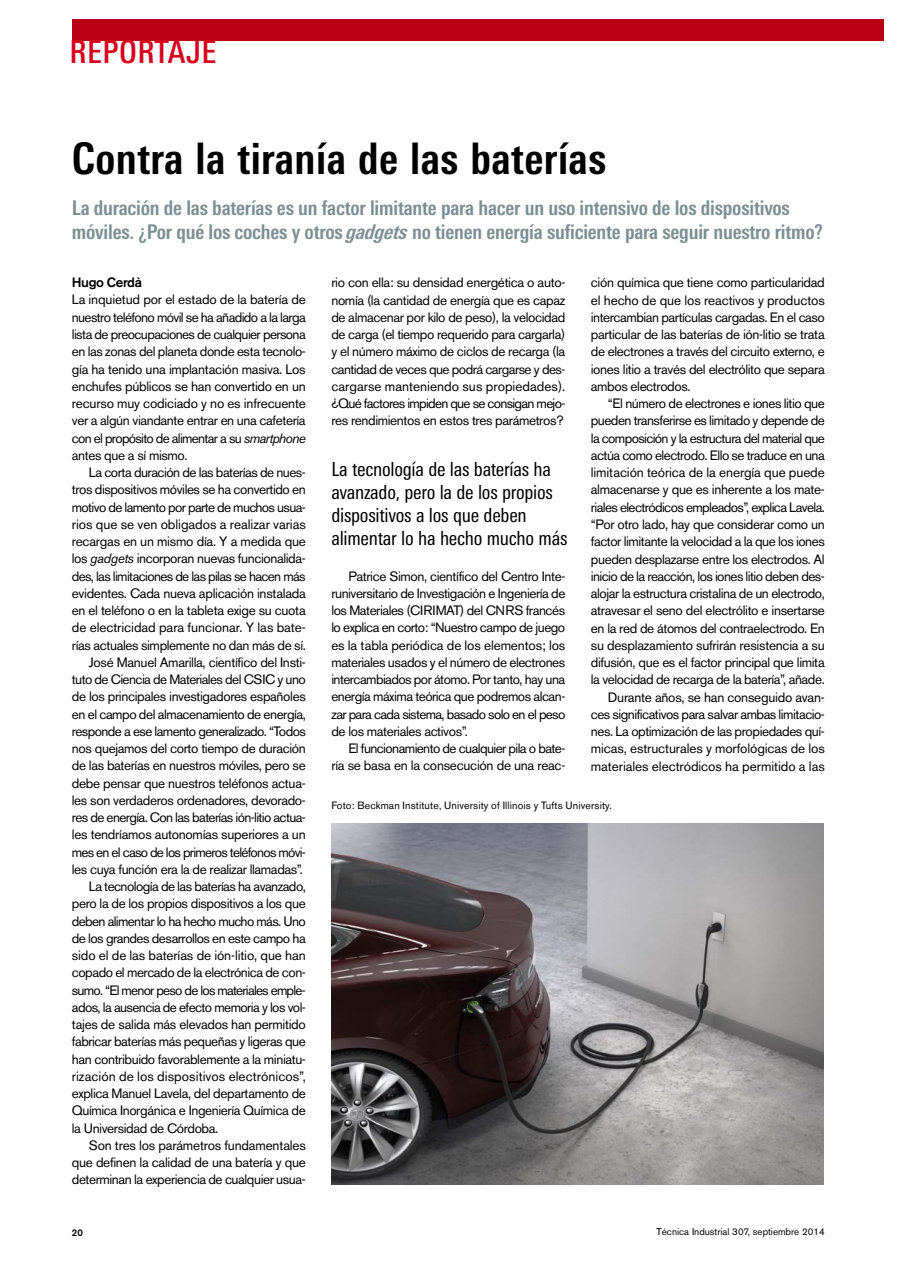
<style>
.page{position:relative;width:914px;height:1275px;background:#fff}
.page>*{position:absolute;margin:0;border:0;box-sizing:border-box;transform-origin:0 0}
.t1{font:700 condensed 43.5px "LT Univers";letter-spacing:.01em;color:#000}
.t2{font:500 condensed 31.5px "LT Univers";letter-spacing:.015em;color:#d8001c}
.t3{font:700 condensed 20.25px/24px "LT Univers";letter-spacing:-.01em;color:#7c8f94}
.t4{font:condensed 19.5px/23.2px "LT Univers";letter-spacing:-.015em;color:#000}
.t5{font:13.5px/17.2px "Akzidenz Grotesk BE";letter-spacing:-.03em;color:#000;text-align:justify}
.t6{font:13.5px "Akzidenz Grotesk BE";letter-spacing:-.05em;color:#000}
.t7{font:13.5px "Akzidenz Grotesk BE";letter-spacing:-.055em;color:#000}
.t8{font:13.5px "Akzidenz Grotesk BE";letter-spacing:-.005em;color:#000}
.t9{font:13.5px "Akzidenz Grotesk BE";letter-spacing:.005em;color:#000}
.t10{font:13.5px "Akzidenz Grotesk BE";letter-spacing:-.01em;color:#000}
.t11{font:500 13.5px "Akzidenz Grotesk BE";letter-spacing:-.03em;color:#000}
.t12{font:10.5px "Akzidenz Grotesk BE";letter-spacing:.01em;color:#000}
.t13{font:9.75px "Akzidenz Grotesk BE";color:#000}
.t14{font:500 9.75px "Akzidenz Grotesk BE";color:#000}
.s1{font-style:italic}
</style>
<div class="page">
<div style="left:72px;top:19px;width:812px;height:22px;background:#ba0014"></div>
<img style="left:331px;top:823px;width:492px;height:361px">
<h2 class="t2" style="left:69px;top:40px;width:148px">REPORTAJE</h2>
<h1 class="t1" style="left:72px;top:143px;width:536px">Contra la tiranía de las baterías</h1>
<h3 class="t3" style="left:72px;top:198px;width:752px">La duración de las baterías es un factor limitante para hacer un uso intensivo de los dispositivos móviles. ¿Por qué los coches y otros <span class="s1">gadgets</span> no tienen energía suficiente para seguir nuestro ritmo?</h3>
<p class="t11" style="left:72px;top:278px;width:72px">Hugo Cerdà</p>
<p class="t5" style="left:72px;top:293px;width:235px">La inquietud por el estado de la batería de nuestro teléfono móvil se ha añadido a la larga lista de preocupaciones de cualquier persona en las zonas del planeta donde esta tecnolo&shy;gía ha tenido una implantación masiva. Los enchufes públicos se han convertido en un recurso muy codiciado y no es infrecuente ver a algún viandante entrar en una cafetería con el propósito de alimentar a su <span class="s1">smartphone </span>antes que a sí mismo.</p>
<p class="t5" style="left:89px;top:465px;width:218px">La corta duración de las baterías de nues-</p>
<p class="t5" style="left:72px;top:482px;width:235px">tros dispositivos móviles se ha convertido en</p>
<p class="t6" style="left:72px;top:502px;width:235px">motivo de lamento por parte de muchos usua-</p>
<p class="t8" style="left:72px;top:519px;width:235px">rios que se ven obligados a realizar varias</p>
<p class="t5" style="left:72px;top:534px;width:235px">recargas en un mismo día. Y a medida que</p>
<p class="t5" style="left:72px;top:551px;width:235px">los <span class="s1">gadgets</span> incorporan nuevas funcionalida-</p>
<p class="t6" style="left:72px;top:571px;width:235px">des, las limitaciones de las pilas se hacen más</p>
<p class="t5" style="left:72px;top:586px;width:235px">evidentes. Cada nueva aplicación instalada</p>
<p class="t5" style="left:72px;top:603px;width:235px">en el teléfono o en la tableta exige su cuota</p>
<p class="t8" style="left:72px;top:623px;width:235px">de electricidad para funcionar. Y las bate-</p>
<p class="t5" style="left:72px;top:638px;width:235px">rías actuales simplemente no dan más de sí.</p>
<p class="t5" style="left:89px;top:655px;width:218px">José Manuel Amarilla, científico del Insti-</p>
<p class="t5" style="left:72px;top:672px;width:235px">tuto de Ciencia de Materiales del CSIC y uno</p>
<p class="t5" style="left:72px;top:689px;width:235px">de los principales investigadores españoles</p>
<p class="t5" style="left:72px;top:707px;width:235px">en el campo del almacenamiento de energía,</p>
<p class="t5" style="left:72px;top:724px;width:235px">responde a ese lamento generalizado. “Todos</p>
<p class="t5" style="left:72px;top:741px;width:235px">nos quejamos del corto tiempo de duración</p>
<p class="t5" style="left:72px;top:758px;width:235px">de las baterías en nuestros móviles, pero se</p>
<p class="t5" style="left:72px;top:776px;width:235px">debe pensar que nuestros teléfonos actua-</p>
<p class="t5" style="left:72px;top:793px;width:235px">les son verdaderos ordenadores, devorado-</p>
<p class="t5" style="left:72px;top:810px;width:235px">res de energía. Con las baterías ión-litio actua-</p>
<p class="t5" style="left:72px;top:827px;width:235px">les tendríamos autonomías superiores a un</p>
<p class="t7" style="left:72px;top:847px;width:235px">mes en el caso de los primeros teléfonos móvi-</p>
<p class="t5" style="left:72px;top:862px;width:233px">les cuya función era la de realizar llamadas”.</p>
<p class="t5" style="left:89px;top:879px;width:218px">La tecnología de las baterías ha avanzado,</p>
<p class="t5" style="left:72px;top:896px;width:235px">pero la de los propios dispositivos a los que</p>
<p class="t6" style="left:72px;top:916px;width:235px">deben alimentar lo ha hecho mucho más. Uno</p>
<p class="t5" style="left:72px;top:931px;width:235px">de los grandes desarrollos en este campo ha</p>
<p class="t10" style="left:72px;top:951px;width:235px">sido el de las baterías de ión-litio, que han</p>
<p class="t5" style="left:72px;top:965px;width:235px">copado el mercado de la electrónica de con-</p>
<p class="t7" style="left:72px;top:985px;width:235px">sumo. “El menor peso de los materiales emple-</p>
<p class="t5" style="left:72px;top:1000px;width:235px">ados, la ausencia de efecto memoria y los vol-</p>
<p class="t5" style="left:72px;top:1017px;width:235px">tajes de salida más elevados han permitido</p>
<p class="t5" style="left:72px;top:1034px;width:235px">fabricar baterías más pequeñas y ligeras que</p>
<p class="t5" style="left:72px;top:1052px;width:235px">han contribuido favorablemente a la miniatu-</p>
<p class="t9" style="left:72px;top:1071px;width:235px">rización de los dispositivos electrónicos”,</p>
<p class="t5" style="left:72px;top:1086px;width:235px">explica Manuel Lavela, del departamento de</p>
<p class="t5" style="left:72px;top:1104px;width:235px">Química Inorgánica e Ingeniería Química de</p>
<p class="t5" style="left:72px;top:1121px;width:148px">la Universidad de Córdoba.</p>
<p class="t5" style="left:89px;top:1138px;width:218px">Son tres los parámetros fundamentales</p>
<p class="t5" style="left:72px;top:1155px;width:235px">que definen la calidad de una batería y que</p>
<p class="t5" style="left:72px;top:1173px;width:235px">determinan la experiencia de cualquier usua-</p>
<p class="t5" style="left:331px;top:276px;width:235px">rio con ella: su densidad energética o auto&shy;nomía (la cantidad de energía que es capaz de almacenar por kilo de peso), la velocidad de carga (el tiempo requerido para cargarla) y el número máximo de ciclos de recarga (la cantidad de veces que podrá cargarse y des&shy;cargarse manteniendo sus propiedades). ¿Qué factores impiden que se consigan mejo&shy;res rendimientos en estos tres parámetros?</p>
<h3 class="t4" style="left:331px;top:459px;width:237px">La tecnología de las baterías ha avanzado, pero la de los propios dispositivos a los que deben alimentar lo ha hecho mucho más</h3>
<p class="t5" style="left:331px;top:569px;width:235px;text-indent:17px">Patrice Simon, científico del Centro Inte&shy;runiversitario de Investigación e Ingeniería de los Materiales (CIRIMAT) del CNRS francés lo explica en corto: “Nuestro campo de juego es la tabla periódica de los elementos; los materiales usados y el número de electrones intercambiados por átomo. Por tanto, hay una energía máxima teórica que podremos alcan&shy;zar para cada sistema, basado solo en el peso de los materiales activos”.</p>
<p class="t5" style="left:331px;top:741px;width:235px;text-align:right">El funcionamiento de cualquier pila o bate-<br>ría se basa en la consecución de una reac-</p>
<p class="t5" style="left:591px;top:276px;width:235px">ción química que tiene como particularidad el hecho de que los reactivos y productos intercambian partículas cargadas. En el caso particular de las baterías de ión-litio se trata de electrones a través del circuito externo, e iones litio a través del electrólito que separa ambos electrodos.</p>
<p class="t5" style="left:591px;top:396px;width:235px;text-align:right">“El número de electrones e iones litio que pueden transferirse es limitado y depende de la composición y la estructura del material que actúa como electrodo. Ello se traduce en una limitación teórica de la energía que puede almacenarse y que es inherente a los mate&shy;riales electródicos empleados”, explica Lavela. “Por otro lado, hay que considerar como un factor limitante la velocidad a la que los iones pueden desplazarse entre los electrodos. Al inicio de la reacción, los iones litio deben des&shy;alojar la estructura cristalina de un electrodo, atravesar el seno del electrólito e insertarse en la red de átomos del contraelectrodo. En su desplazamiento sufrirán resistencia a su difusión, que es el factor principal que limita la velocidad de recarga de la batería”, añade.<br>Durante años, se han conseguido avan&shy;ces significativos para salvar ambas limitacio&shy;nes. La optimización de las propiedades quí&shy;micas, estructurales y morfológicas de los materiales electródicos ha permitido a las</p>
<p class="t12" style="left:331px;top:801px;width:282px">Foto: Beckman Institute, University of Illinois y Tufts University.</p>
<p class="t14" style="left:72px;top:1229px;width:12px">20</p>
<p class="t13" style="left:656px;top:1228px;width:170px">Técnica Industrial 307, septiembre 2014</p>
</div>
